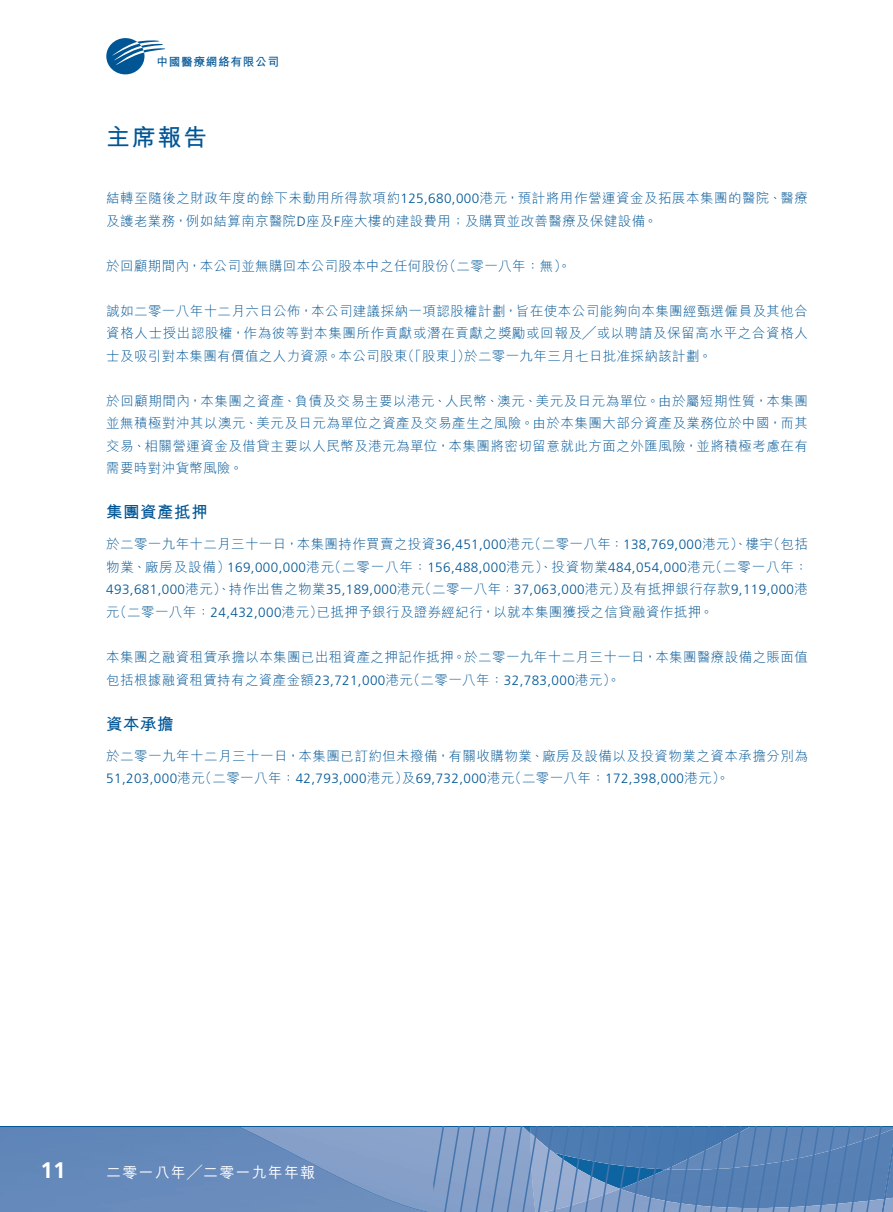
<style>
.page{position:relative;width:893px;height:1212px;background:#fff}
.page>*{position:absolute;margin:0;border:0;box-sizing:border-box;transform-origin:0 0}
.t1{font:24px "M Hei HK Bold E Ten B5 H";color:#005595}
.t2{font:700 22.5px "Frutiger LT Std";color:#fff}
.t3{font:16.5px "M Hei HK Bold E Ten B5 H";letter-spacing:.03em;color:#005595}
.t4{font:15px "M Hei HK Medium E Ten B5 H";letter-spacing:.08em;color:#fff}
.t5{font:13.5px/22.5px "M Hei HK Light E Ten B5 H";letter-spacing:.03em;color:#005595}
.t6{font:300 13.5px "Frutiger LT Std";letter-spacing:.03em;color:#005595}
.t7{font:11.7px "M Hei HK Bold E Ten B5 H";letter-spacing:.055em;color:#005595}
.s1{font-family:"Frutiger LT Std";font-weight:300}
.s2{font-family:"M Hei HK Light E Ten B5 H";font-weight:400}
</style>
<div class="page">
<div style="left:0;top:1127px;width:239px;height:85px;background:#6489ba"></div>
<svg style="left:239px;top:1127px;width:654px;height:85px;background:#6a8ebd"></svg>
<svg style="left:106px;top:38px;width:59px;height:37px"></svg>
<p class="t7" style="left:156px;top:57px;width:124px">中國醫療網絡有限公司</p>
<h1 class="t1" style="left:106px;top:128px;width:102px">主席報告</h1>
<p class="t5" style="left:106px;top:189px;width:703px">結轉至隨後之財政年度的餘下未動用所得款項約<span class="s1">125,680,000</span>港元，預計將用作營運資金及拓展本集團的醫院、醫療及護老業務，例如結算南京醫院<span class="s1">D</span>座及<span class="s1">F</span>座大樓的建設費用；及購買並改善醫療及保健設備。</p>
<p class="t5" style="left:106px;top:256px;width:466px">於回顧期間內，本公司並無購回本公司股本中之任何股份（二零一八年：無）。</p>
<p class="t5" style="left:106px;top:301px;width:703px;text-align:justify">誠如二零一八年十二月六日公佈，本公司建議採納一項認股權計劃，旨在使本公司能夠向本集團經甄選僱員及其他合資格人士授出認股權，作為彼等對本集團所作貢獻或潛在貢獻之獎勵或回報及╱或以聘請及保留高水平之合資格人士及吸引對本集團有價值之人力資源。本公司股東（「股東」）於二零一九年三月七日批准採納該計劃。</p>
<p class="t5" style="left:106px;top:391px;width:703px;text-align:justify">於回顧期間內，本集團之資產、負債及交易主要以港元、人民幣、澳元、美元及日元為單位。由於屬短期性質，本集團並無積極對沖其以澳元、美元及日元為單位之資產及交易產生之風險。由於本集團大部分資產及業務位於中國，而其交易、相關營運資金及借貸主要以人民幣及港元為單位，本集團將密切留意就此方面之外匯風險，並將積極考慮在有需要時對沖貨幣風險。</p>
<p class="t3" style="left:106px;top:506px;width:103px">集團資產抵押</p>
<p class="t5" style="left:106px;top:535px;width:703px">於二零一九年十二月三十一日，本集團持作買賣之投資<span class="s1">36,451,000</span>港元（二零一八年：<span class="s1">138,769,000</span>港元）、樓宇（包括物業、廠房及設備）<span class="s1">169,000,000</span>港元（二零一八年：<span class="s1">156,488,000</span>港元）、投資物業<span class="s1">484,054,000</span>港元（二零一八年：</p>
<p class="t6" style="left:106px;top:584px;width:703px">493,681,000<span class="s2">港元）、持作出售之物業</span>35,189,000<span class="s2">港元（二零一八年：</span>37,063,000<span class="s2">港元）及有抵押銀行存款</span>9,119,000<span class="s2">港</span></p>
<p class="t5" style="left:106px;top:602px;width:609px">元（二零一八年：<span class="s1">24,432,000</span>港元）已抵押予銀行及證券經紀行，以就本集團獲授之信貸融資作抵押。</p>
<p class="t5" style="left:106px;top:647px;width:703px">本集團之融資租賃承擔以本集團已出租資產之押記作抵押。於二零一九年十二月三十一日，本集團醫療設備之賬面值包括根據融資租賃持有之資產金額<span class="s1">23,721,000</span>港元（二零一八年：<span class="s1">32,783,000</span>港元）。</p>
<p class="t3" style="left:106px;top:717px;width:69px">資本承擔</p>
<p class="t5" style="left:106px;top:746px;width:703px">於二零一九年十二月三十一日，本集團已訂約但未撥備，有關收購物業、廠房及設備以及投資物業之資本承擔分別為</p>
<p class="t6" style="left:106px;top:773px;width:625px">51,203,000<span class="s2">港元（二零一八年：</span>42,793,000<span class="s2">港元）及</span>69,732,000<span class="s2">港元（二零一八年：</span>172,398,000<span class="s2">港元）。</span></p>
<h2 class="t2" style="left:41px;top:1161px;width:27px">11</h2>
<p class="t4" style="left:106px;top:1166px;width:211px">二零一八年╱二零一九年年報</p>
</div>
